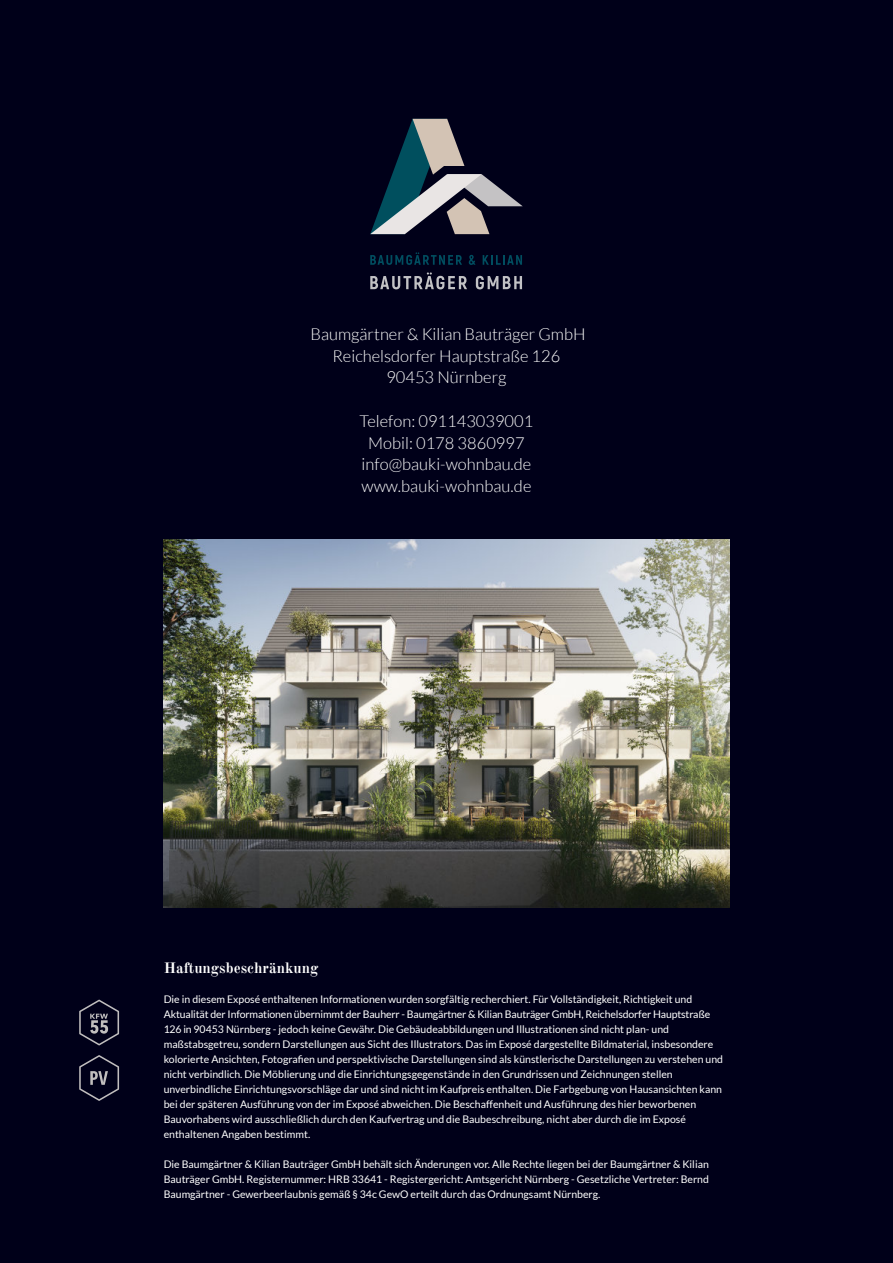
<style>
.page{position:relative;width:893px;height:1263px;background:#000019}
.page>*{position:absolute;margin:0;border:0;box-sizing:border-box;transform-origin:0 0}
.t1{font:300 16.5px/21.8px "Lato";color:#fff;text-align:center}
.t2{font:700 15px "Old Standard TT";color:#fff}
.t3{font:10.5px/15px "Lato";color:#fff}
</style>
<div class="page">
<img style="left:164px;top:539px;width:565px;height:369px">
<svg style="left:79px;top:1055px;width:40px;height:46px"></svg>
<svg style="left:79px;top:999px;width:40px;height:46px"></svg>
<svg style="left:370px;top:252px;width:92px;height:13px"></svg>
<svg style="left:469px;top:255px;width:7px;height:10px"></svg>
<svg style="left:483px;top:255px;width:39px;height:10px"></svg>
<svg style="left:370px;top:272px;width:97px;height:17px"></svg>
<svg style="left:476px;top:276px;width:46px;height:13px"></svg>
<svg style="left:370px;top:119px;width:153px;height:115px"></svg>
<h1 class="t1" style="left:311px;top:324px;width:276px">Baumgärtner &amp; Kilian Bauträger GmbH<br>Reichelsdorfer Hauptstraße 126<br>90453 Nürnberg</h1>
<h1 class="t1" style="left:360px;top:411px;width:175px">Telefon: 091143039001<br>Mobil: 0178 3860997 info@bauki-wohnbau.de www.bauki-wohnbau.de</h1>
<h2 class="t2" style="left:164px;top:961px;width:156px">Haftungsbeschränkung</h2>
<p class="t3" style="left:164px;top:992px;width:561px">Die in diesem Exposé enthaltenen Informationen wurden sorgfältig recherchiert. Für Vollständigkeit, Richtigkeit und Aktualität der Informationen übernimmt der Bauherr - Baumgärtner &amp; Kilian Bauträger GmbH, Reichelsdorfer Hauptstraße 126 in 90453 Nürnberg - jedoch keine Gewähr. Die Gebäudeabbildungen und Illustrationen sind nicht plan- und maßstabsgetreu, sondern Darstellungen aus Sicht des Illustrators. Das im Exposé dargestellte Bildmaterial, insbesondere kolorierte Ansichten, Fotografien und perspektivische Darstellungen sind als künstlerische Darstellungen zu verstehen und nicht verbindlich. Die Möblierung und die Einrichtungsgegenstände in den Grundrissen und Zeichnungen stellen unverbindliche Einrichtungsvorschläge dar und sind nicht im Kaufpreis enthalten. Die Farbgebung von Hausansichten kann bei der späteren Ausführung von der im Exposé abweichen. Die Beschaffenheit und Ausführung des hier beworbenen Bauvorhabens wird ausschließlich durch den Kaufvertrag und die Baubeschreibung, nicht aber durch die im Exposé enthaltenen Angaben bestimmt.</p>
<p class="t3" style="left:164px;top:1157px;width:547px;text-align:justify">Die Baumgärtner &amp; Kilian Bauträger GmbH behält sich Änderungen vor. Alle Rechte liegen bei der Baumgärtner &amp; Kilian Bauträger GmbH. Registernummer: HRB 33641 - Registergericht: Amtsgericht Nürnberg - Gesetzliche Vertreter: Bernd Baumgärtner - Gewerbeerlaubnis gemäß § 34c GewO erteilt durch das Ordnungsamt Nürnberg.</p>
</div>
